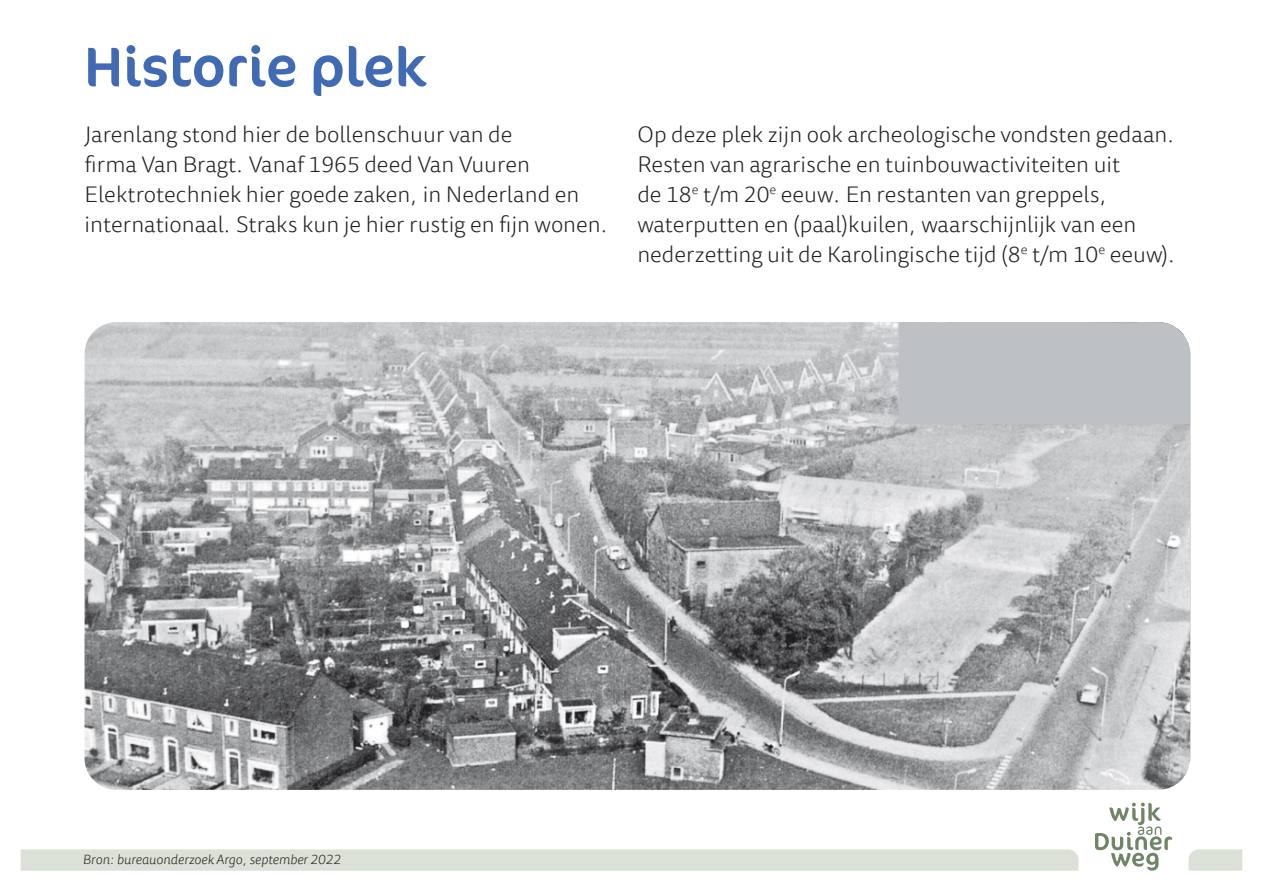
<style>
.page{position:relative;width:1263px;height:893px;background:#fff}
.page>*{position:absolute;margin:0;border:0;box-sizing:border-box;transform-origin:0 0}
.t1{font:56.25px "Cocon Pro";color:#406ab4}
.plat{font:300 22.5px/30px "Tisa Sans Offc";color:#231f20}
.plat-2{font:italic 300 13.5px "Tisa Sans Offc";color:#231f20}
</style>
<div class="page">
<svg style="left:21px;top:849px;width:1057px;height:22px"></svg>
<svg style="left:1188px;top:849px;width:54px;height:22px"></svg>
<svg style="left:1095px;top:803px;width:77px;height:68px"></svg>
<img style="left:85px;top:322px;width:1105px;height:468px">
<div style="left:898px;top:322px;width:292px;height:102px;background:#bec1c4"></div>
<p class="t1" style="left:85px;top:29px;width:344px">Historie plek</p>
<p class="plat" style="left:85px;top:120px;width:526px">Jarenlang stond hier de bollenschuur van de<br>firma Van Bragt. Vanaf 1965 deed Van Vuuren Elektrotechniek hier goede zaken, in Nederland en internationaal. Straks kun je hier rustig en fijn wonen.</p>
<p class="plat" style="left:637px;top:120px;width:540px">Op deze plek zijn ook archeologische vondsten gedaan.<br>Resten van agrarische en tuinbouwactiviteiten uit<br>de 18<sup>e</sup> t/m 20<sup>e</sup> eeuw. En restanten van greppels, waterputten en (paal)kuilen, waarschijnlijk van een nederzetting uit de Karolingische tijd (8<sup>e</sup> t/m 10<sup>e</sup> eeuw).</p>
<p class="plat-2" style="left:83px;top:851px;width:260px">Bron: bureauonderzoek Argo, september 2022</p>
</div>
